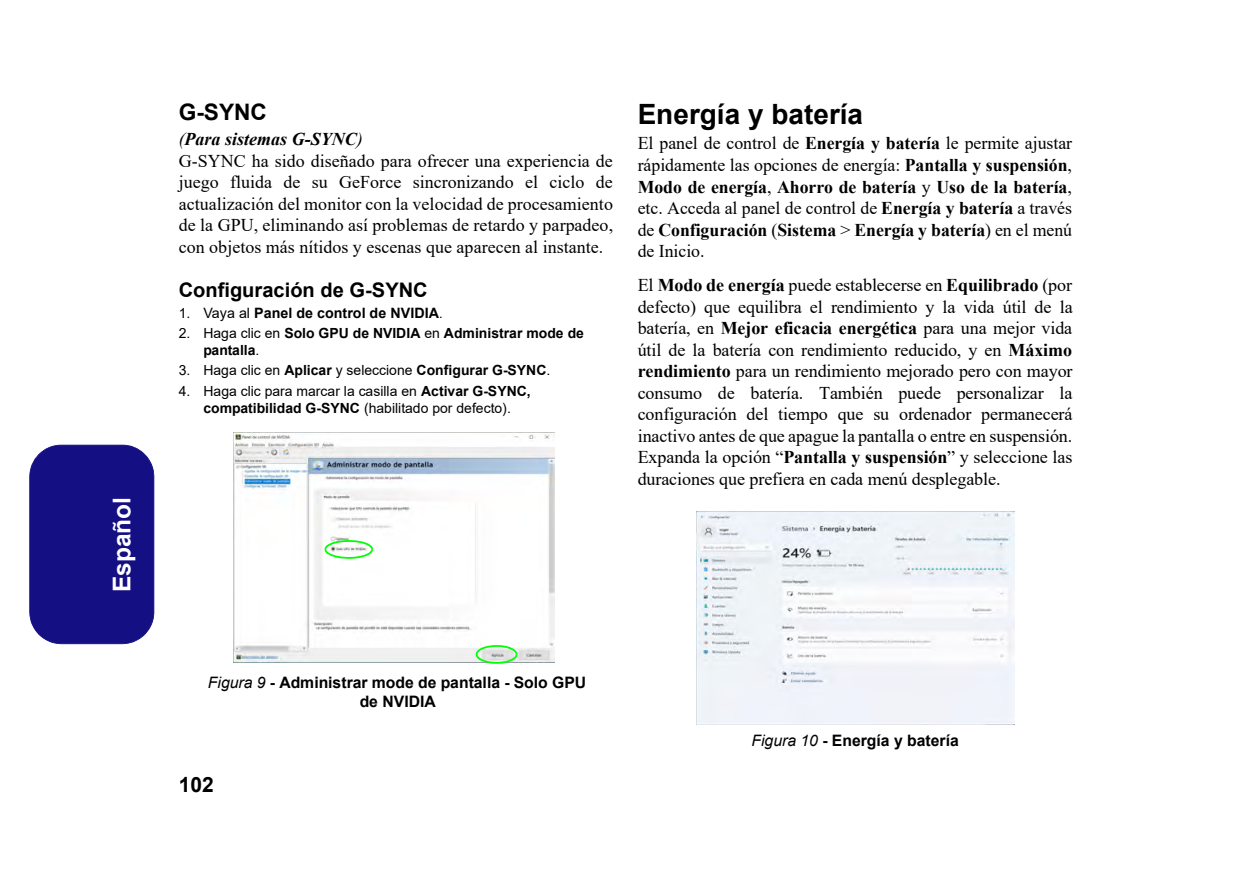
<style>
.page{position:relative;width:1250px;height:881px;background:#fff}
.page>*{position:absolute;margin:0;border:0;box-sizing:border-box;transform-origin:0 0}
.t1{font:700 28px "Arial";color:#000}
.t2{font:700 24.5px "Arial";color:#fff}
.t3{font:700 22.75px "Arial";color:#000}
.t4{font:700 21px "Arial";color:#000}
.t5{font:700 20.12px "Arial";color:#000}
.t6{font:18.03px/21.5px "Times New Roman";color:#000;text-align:justify}
.t7{font:700 15.75px/19.2px "Arial";color:#000;text-align:center}
.t8{font:700 14.35px "Arial";color:#000}
.t9{font:14px/17.5px "Arial";color:#000;text-align:center}
.t10{font:700 14px/17.5px "Arial";color:#000}
.s1{font-style:italic}
.s2{font-weight:700;font-style:italic}
.s3{font-weight:400;font-size:14px}
.s4{font-weight:400}
.s5{font-weight:700}
.s6{font-weight:400;font-style:italic}
</style>
<div class="page">
<div style="left:29px;top:444px;width:125px;height:200px;background:#140f83"></div>
<img style="left:234px;top:432px;width:320px;height:230px">
<svg style="left:324px;top:540px;width:49px;height:19px"></svg>
<svg style="left:472px;top:644px;width:45px;height:20px"></svg>
<img style="left:696px;top:511px;width:318px;height:213px">
<h2 class="t2" style="left:105px;top:592px;width:97px;rotate:-90deg">Español</h2>
<p class="t3" style="left:179px;top:96px;width:90px">G-SYNC</p>
<p class="t6" style="left:179px;top:128px;width:436px;text-align:left"><span class="s1">(</span><span class="s2">Para sistemas G-SYNC</span><span class="s1">)<br></span>G-SYNC ha sido diseñado para ofrecer una experiencia de juego fluida de su GeForce sincronizando el ciclo de actualización del monitor con la velocidad de procesamiento de la GPU, eliminando así problemas de retardo y parpadeo, con objetos más nítidos y escenas que aparecen al instante.</p>
<p class="t5" style="left:179px;top:276px;width:250px">Configuración de G-SYNC</p>
<p class="t8" style="left:179px;top:302px;width:265px"><span class="s3">1.</span> <span class="s4">Vaya al</span> Panel de control de NVIDIA<span class="s3">.</span></p>
<p class="t10" style="left:203px;top:324px;width:382px;text-indent:-25px"><span class="s4">2. Haga clic en</span> Solo GPU de NVIDIA <span class="s4">en</span> Administrar mode de pantalla<span class="s4">.</span></p>
<p class="t9" style="left:179px;top:361px;width:373px">3. Haga clic en <span class="s5">Aplicar</span> y seleccione <span class="s5">Configurar G-SYNC</span>.</p>
<p class="t9" style="left:179px;top:382px;width:353px">4. Haga clic para marcar la casilla en <span class="s5">Activar G-SYNC, compatibilidad G-SYNC</span> (habilitado por defecto).</p>
<h1 class="t1" style="left:637px;top:94px;width:227px">Energía y batería</h1>
<p class="t6" style="left:637px;top:132px;width:436px">El panel de control de <span class="s5">Energía y batería</span> le permite ajustar rápidamente las opciones de energía: <span class="s5">Pantalla y suspensión</span>, <span class="s5">Modo de energía</span>, <span class="s5">Ahorro de batería</span> y <span class="s5">Uso de la batería</span>, etc. Acceda al panel de control de <span class="s5">Energía y batería</span> a través de <span class="s5">Configuración</span> (<span class="s5">Sistema</span> &gt; <span class="s5">Energía y batería</span>) en el menú de Inicio.</p>
<p class="t6" style="left:637px;top:273px;width:436px">El <span class="s5">Modo de energía</span> puede establecerse en <span class="s5">Equilibrado</span> (por defecto) que equilibra el rendimiento y la vida útil de la batería, en <span class="s5">Mejor eficacia energética</span> para una mejor vida útil de la batería con rendimiento reducido, y en <span class="s5">Máximo rendimiento</span> para un rendimiento mejorado pero con mayor consumo de batería. También puede personalizar la configuración del tiempo que su ordenador permanecerá inactivo antes de que apague la pantalla o entre en suspensión.<br>Expanda la opción “<span class="s5">Pantalla y suspensión</span>” y seleccione las duraciones que prefiera en cada menú desplegable.</p>
<p class="t7" style="left:208px;top:672px;width:380px"><span class="s6">Figura 9</span> - Administrar mode de pantalla - Solo GPU de NVIDIA</p>
<p class="t4" style="left:179px;top:769px;width:37px">102</p>
<p class="t7" style="left:751px;top:730px;width:209px"><span class="s6">Figura 10</span> - Energía y batería</p>
</div>
